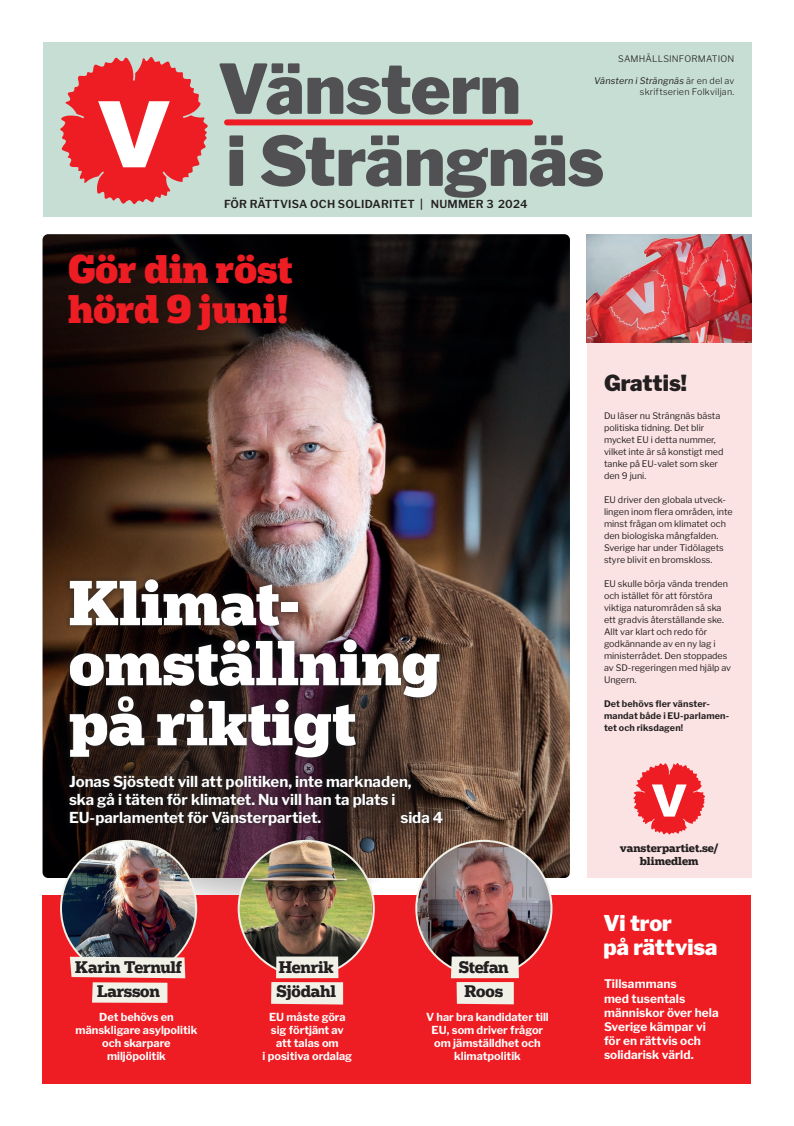
<style>
.page{position:relative;width:794px;height:1126px;background:#fff}
.page>*{position:absolute;margin:0;border:0;box-sizing:border-box;transform-origin:0 0}
.t1{font:900 68px "Libre Franklin";letter-spacing:-.015em;color:#515154}
.t2{font:900 60px/60px "Popular";color:#fff}
.t3{font:900 38px/40px "Popular";color:#ee1d23}
.t4{font:900 22px "Libre Franklin";color:#231f20}
.t5{font:900 21.6px/24px "Libre Franklin";color:#fff}
.t6{font:700 16px/24.5px "Popular";letter-spacing:-.015em;color:#231f20;text-align:center}
.t7{font:700 15px/18px "Libre Franklin";color:#fff}
.t8{font:700 11.8px/14.2px "Libre Franklin";letter-spacing:.005em;color:#fff}
.t9{font:700 11px/13px "Libre Franklin";color:#fff;text-align:center}
.t10{font:600 11px "Libre Franklin";letter-spacing:.02em;color:#231f20}
.t11{font:700 11px/12.8px "Popular";color:#231f20;text-align:center}
.t12{font:9px/12px "Libre Franklin";color:#231f20}
.t13{font:700 9px/12px "Libre Franklin";letter-spacing:.015em;color:#231f20}
.t14{font:300 9px "Libre Franklin";letter-spacing:.02em;color:#231f20}
.t15{font:italic 9px "Libre Franklin";letter-spacing:.02em;color:#231f20}
.s1{font-weight:300;font-style:normal}
</style>
<div class="page">
<img style="left:43px;top:234px;width:527px;height:644px">
<svg style="left:52px;top:625px;width:408px;height:270px;background:#5a463f"></svg>
<div style="left:63px;top:573px;width:386px;height:258px;background:#1f2326;opacity:.75"></div>
<div style="left:43px;top:895px;width:708px;height:188px;background:#ee1d23"></div>
<div style="left:43px;top:43px;width:708px;height:174px;background:#c6ded4"></div>
<svg style="left:60px;top:57px;width:147px;height:147px"></svg>
<div style="left:227px;top:119px;width:303px;height:6px;background:#ee1d23"></div>
<img style="left:61px;top:840px;width:135px;height:124px">
<svg style="left:70px;top:956px;width:115px;height:46px;background:#ecb6b0"></svg>
<img style="left:239px;top:840px;width:133px;height:135px">
<svg style="left:271px;top:956px;width:72px;height:48px;background:#e8d1c9"></svg>
<img style="left:416px;top:840px;width:135px;height:135px;border-radius:68px">
<svg style="left:451px;top:956px;width:68px;height:48px;background:#edccc5"></svg>
<div style="left:587px;top:234px;width:164px;height:644px;background:#fce3e3"></div>
<svg style="left:633px;top:763px;width:72px;height:71px;background:#f36c70"></svg>
<img style="left:587px;top:235px;width:165px;height:108px">
<h1 class="t1" style="left:218px;top:34px;width:304px">Vänstern</h1>
<p class="t14" style="left:618px;top:52px;width:118px">SAMHÄLLSINFORMATION</p>
<p class="t15" style="left:594px;top:74px;width:142px">Vänstern i Strängnäs <span class="s1">är en del av</span></p>
<p class="t14" style="left:640px;top:84px;width:96px">skriftserien Folkviljan.</p>
<h1 class="t1" style="left:227px;top:106px;width:379px">i Strängnäs</h1>
<p class="t10" style="left:224px;top:195px;width:305px">FÖR RÄTTVISA OCH SOLIDARITET | NUMMER 3 2024</p>
<h3 class="t3" style="left:68px;top:247px;width:226px">Gör din röst hörd 9 juni!</h3>
<h2 class="t2" style="left:69px;top:571px;width:373px">Klimat&shy;omställning på riktigt</h2>
<h3 class="t7" style="left:69px;top:770px;width:344px">Jonas Sjöstedt vill att politiken, inte marknaden, ska gå i täten för klimatet. Nu vill han ta plats i<br>EU-parlamentet för Vänsterpartiet.</h3>
<h3 class="t7" style="left:400px;top:806px;width:44px">sida 4</h3>
<h3 class="t6" style="left:75px;top:954px;width:108px">Karin Ternulf<br>Larsson</h3>
<h3 class="t6" style="left:276px;top:954px;width:61px;text-align:left">Henrik<br>Sjödahl</h3>
<p class="t9" style="left:263px;top:1009px;width:91px">EU måste göra sig förtjänt av att talas om<br>i positiva ordalag</p>
<p class="t9" style="left:426px;top:1009px;width:124px">V har bra kandidater till<br>EU, som driver frågor om jämställdhet och klimatpolitik</p>
<h3 class="t6" style="left:459px;top:954px;width:51px">Stefan<br>Roos</h3>
<p class="t9" style="left:76px;top:1009px;width:123px">Det behövs en mänskligare asylpolitik och skarpare miljöpolitik</p>
<h3 class="t4" style="left:604px;top:365px;width:84px">Grattis!</h3>
<p class="t12" style="left:604px;top:409px;width:121px">Du läser nu Strängnäs bästa politiska tidning. Det blir mycket EU i detta nummer, vilket inte är så konstigt med tanke på EU-valet som sker den 9 juni.</p>
<p class="t12" style="left:604px;top:493px;width:130px">EU driver den globala utveck&shy;lingen inom flera områden, inte minst frågan om klimatet och den biologiska mångfalden.<br>Sverige har under Tidölagets styre blivit en bromskloss.</p>
<p class="t12" style="left:604px;top:577px;width:129px">EU skulle börja vända trenden och istället för att förstöra viktiga naturområden så ska ett gradvis återställande ske.<br>Allt var klart och redo för godkännande av en ny lag i ministerrådet. Den stoppades av SD-regeringen med hjälp av<br>Ungern.</p>
<p class="t13" style="left:604px;top:697px;width:127px">Det behövs fler vänster&shy;mandat både i EU-parlamen&shy;tet och riksdagen!</p>
<p class="t11" style="left:620px;top:840px;width:100px">vansterpartiet.se/ blimedlem</p>
<h3 class="t5" style="left:603px;top:909px;width:116px">Vi tror<br>på rättvisa</h3>
<h3 class="t8" style="left:604px;top:975px;width:116px">Tillsammans<br>med tusentals människor över hela<br>Sverige kämpar vi för en rättvis och solidarisk värld.</h3>
</div>
